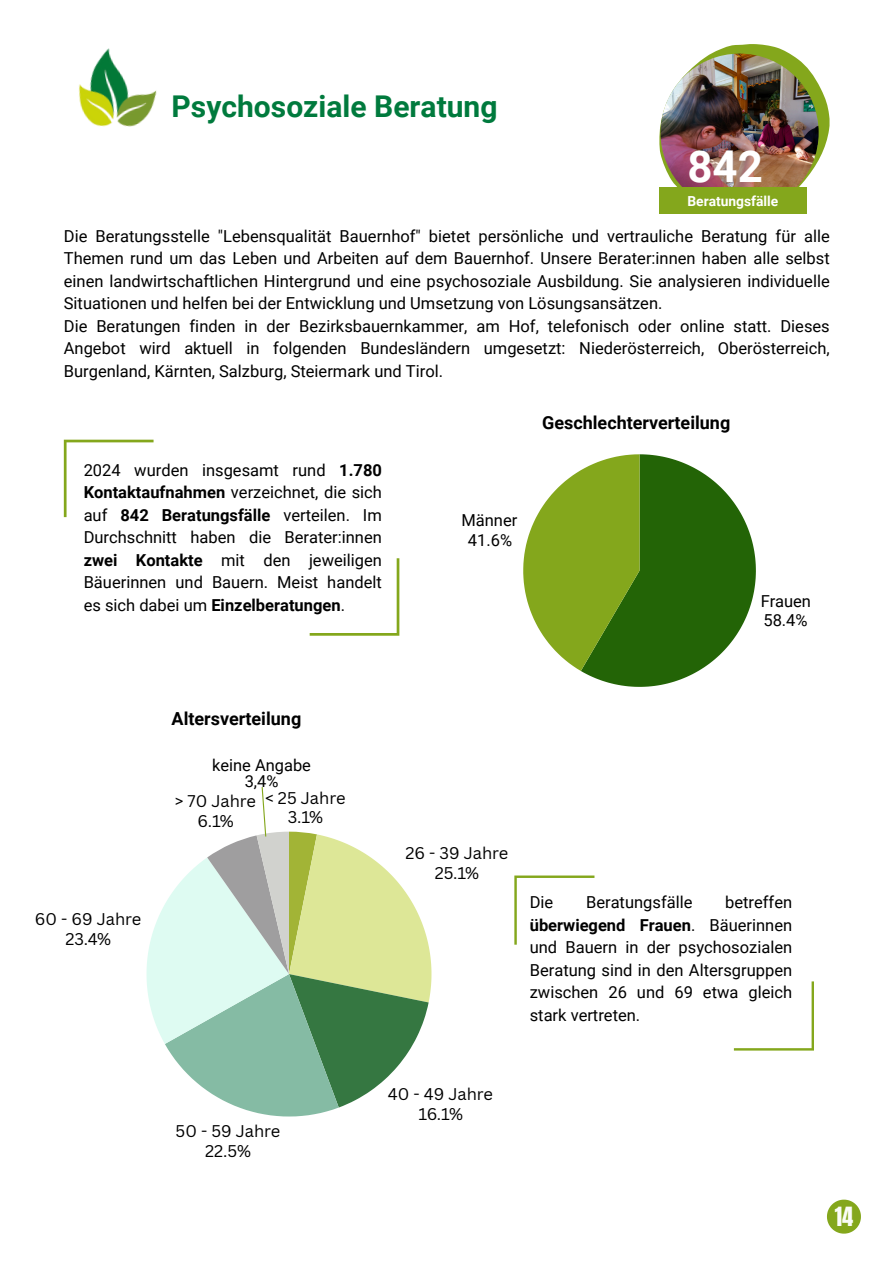
<style>
.page{position:relative;width:894px;height:1264px;background:#fff}
.page>*{position:absolute;margin:0;border:0;box-sizing:border-box;transform-origin:0 0}
.t1{font:700 43.8px "Roboto";color:#fff}
.t2{font:700 30px "Roboto";color:#007a3d}
.t3{font:22.5px "Anton";color:#fafcf7}
.t4{font:700 18px "Roboto";color:#000}
.t5{font:16.5px/22.5px "Roboto";color:#000;text-align:justify}
.t6{font:16.5px/19.5px "Canva Sans";color:#000;text-align:center}
.t7{font:700 13.8px "Roboto";color:#fffffe}
.s1{font-weight:700}
</style>
<div class="page">
<svg style="left:523px;top:454px;width:232px;height:233px"></svg>
<img style="left:79px;top:48px;width:78px;height:79px">
<svg style="left:733px;top:981px;width:80px;height:69px"></svg>
<svg style="left:514px;top:875px;width:80px;height:69px"></svg>
<svg style="left:309px;top:558px;width:90px;height:77px"></svg>
<svg style="left:64px;top:439px;width:89px;height:78px"></svg>
<svg style="left:146px;top:787px;width:285px;height:329px"></svg>
<svg style="left:827px;top:1199px;width:33px;height:34px"></svg>
<svg style="left:659px;top:44px;width:170px;height:168px"></svg>
<img style="left:660px;top:54px;width:158px;height:158px;border-radius:50%">
<div style="left:659px;top:187px;width:147px;height:27px;background:#84a71c"></div>
<p class="t2" style="left:171px;top:89px;width:327px">Psychosoziale Beratung</p>
<p class="t1" style="left:687px;top:141px;width:77px">842</p>
<p class="t7" style="left:687px;top:193px;width:92px">Beratungsfälle</p>
<p class="t5" style="left:64px;top:225px;width:767px">Die Beratungsstelle "Lebensqualität Bauernhof" bietet persönliche und vertrauliche Beratung für alle Themen rund um das Leben und Arbeiten auf dem Bauernhof. Unsere Berater:innen haben alle selbst einen landwirtschaftlichen Hintergrund und eine psychosoziale Ausbildung. Sie analysieren individuelle Situationen und helfen bei der Entwicklung und Umsetzung von Lösungsansätzen.</p>
<p class="t5" style="left:64px;top:315px;width:767px">Die Beratungen finden in der Bezirksbauernkammer, am Hof, telefonisch oder online statt. Dieses Angebot wird aktuell in folgenden Bundesländern umgesetzt: Niederösterreich, Oberösterreich, Burgenland, Kärnten, Salzburg, Steiermark und Tirol.</p>
<p class="t5" style="left:84px;top:459px;width:300px">2024 wurden insgesamt rund <span class="s1">1.780<br>Kontaktaufnahmen</span> verzeichnet, die sich auf <span class="s1">842 Beratungsfälle</span> verteilen. Im Durchschnitt haben die Berater:innen <span class="s1">zwei Kontakte</span> mit den jeweiligen Bäuerinnen und Bauern. Meist handelt es sich dabei um <span class="s1">Einzelberatungen</span>.</p>
<p class="t4" style="left:542px;top:412px;width:190px">Geschlechterverteilung</p>
<p class="t5" style="left:461px;top:511px;width:57px;line-height:19px;text-align:center">Männer<br>41.6%</p>
<p class="t5" style="left:760px;top:591px;width:52px;line-height:19px">Frauen<br>58.4%</p>
<h1 class="t4" style="left:171px;top:708px;width:131px">Altersverteilung</h1>
<p class="t5" style="left:212px;top:757px;width:100px;line-height:15.8px;text-align:center">keine Angabe<br>3,4%</p>
<p class="t6" style="left:175px;top:791px;width:83px">&gt; 70 Jahre<br>6.1%</p>
<p class="t6" style="left:265px;top:787px;width:82px">&lt; 25 Jahre<br>3.1%</p>
<p class="t6" style="left:35px;top:908px;width:108px">60 - 69 Jahre<br>23.4%</p>
<p class="t6" style="left:175px;top:1121px;width:106px">50 - 59 Jahre<br>22.5%</p>
<p class="t6" style="left:405px;top:842px;width:104px">26 - 39 Jahre<br>25.1%</p>
<h2 class="t5" style="left:529px;top:891px;width:264px;text-indent:195px">betreffen <span class="s1">überwiegend Frauen</span>. Bäuerinnen und Bauern in der psychosozialen Beratung sind in den Altersgruppen zwischen 26 und 69 etwa gleich stark vertreten.</h2>
<h2 class="t5" style="left:529px;top:891px;width:25px">Die</h2>
<h2 class="t5" style="left:586px;top:891px;width:108px">Beratungsfälle</h2>
<p class="t6" style="left:388px;top:1083px;width:107px">40 - 49 Jahre<br>16.1%</p>
<p class="t3" style="left:834px;top:1199px;width:20px">14</p>
</div>
